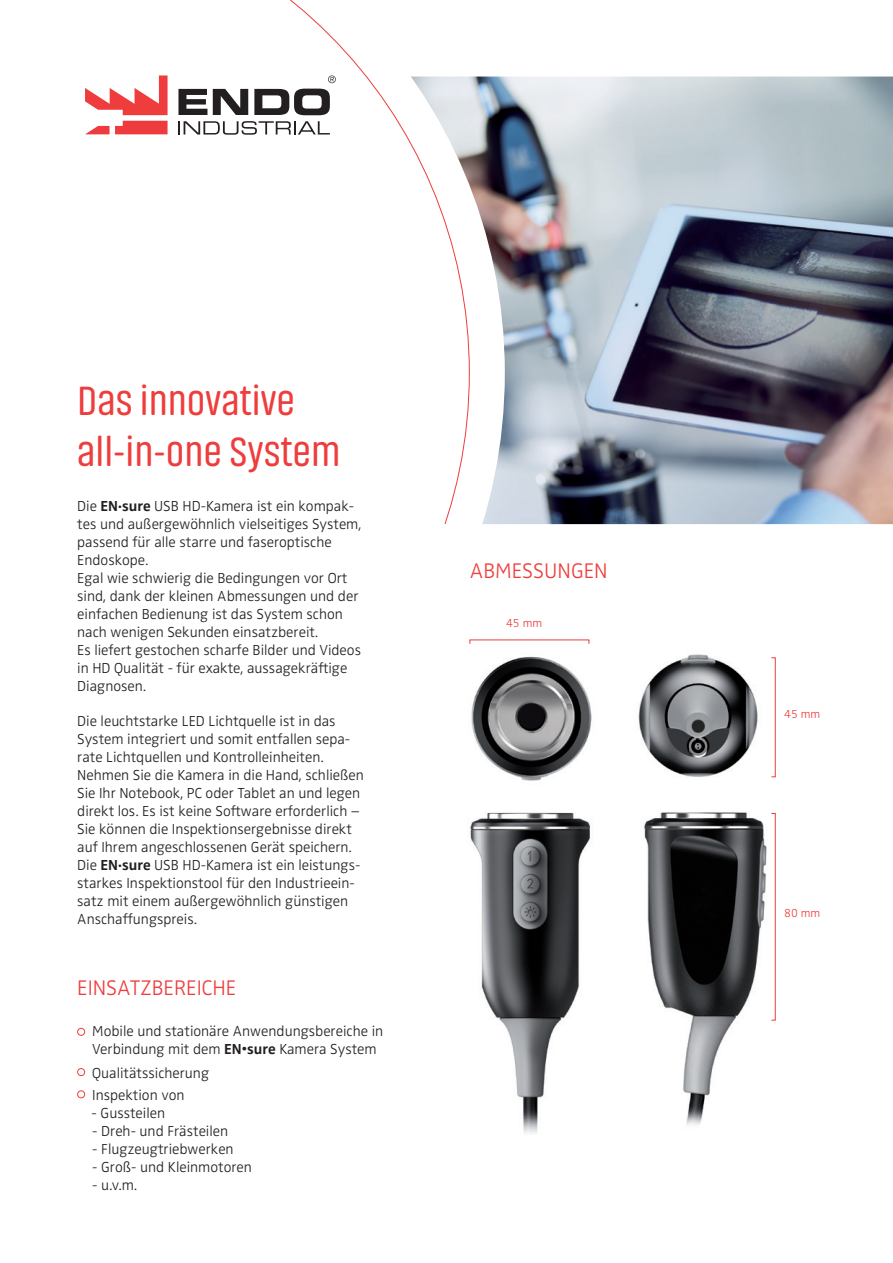
<style>
.page{position:relative;width:893px;height:1263px;background:#fff}
.page>*{position:absolute;margin:0;border:0;box-sizing:border-box;transform-origin:0 0}
.t1{font:42px/50.4px "Akhand Soft";color:#ee3d3c}
.t2{font:300 21.9px "Zwo OT";color:#ee3d3c}
.t3{font:300 15px/18px "Zwo OT";color:#231f20}
.t4{font:300 12px "Zwo OT";color:#ee3d3c}
.s1{font-weight:700}
.s2{font-family:"Arial";font-weight:400}
</style>
<div class="page">
<img style="left:505px;top:77px;width:388px;height:447px">
<svg style="left:470px;top:76px;width:35px;height:448px"></svg>
<svg style="left:85px;top:0;width:385px;height:524px"></svg>
<img style="left:644px;top:812px;width:123px;height:314px">
<img style="left:470px;top:812px;width:120px;height:322px">
<img style="left:638px;top:654px;width:138px;height:124px">
<img style="left:469px;top:639px;width:123px;height:142px">
<svg style="left:85px;top:75px;width:83px;height:40px"></svg>
<svg style="left:85px;top:121px;width:83px;height:13px"></svg>
<svg style="left:178px;top:89px;width:29px;height:26px"></svg>
<svg style="left:213px;top:89px;width:35px;height:26px"></svg>
<svg style="left:254px;top:89px;width:76px;height:26px"></svg>
<svg style="left:178px;top:121px;width:152px;height:14px"></svg>
<svg style="left:328px;top:75px;width:8px;height:8px"></svg>
<div style="left:77px;top:1028px;width:8px;height:8px;border:1px solid #ee3d3c;border-radius:50%"></div>
<div style="left:77px;top:1068px;width:8px;height:8px;border:1px solid #ee3d3c;border-radius:50%"></div>
<div style="left:77px;top:1090px;width:8px;height:8px;border:1px solid #ee3d3c;border-radius:50%"></div>
<h1 class="t1" style="left:77px;top:376px;width:265px">Das innovative all-in-one System</h1>
<p class="t3" style="left:77px;top:497px;width:286px">Die <span class="s1">EN·sure</span> USB HD-Kamera ist ein kompak&shy;tes und außergewöhnlich vielseitiges System, passend für alle starre und faseroptische Endoskope.<br>Egal wie schwierig die Bedingungen vor Ort sind, dank der kleinen Abmessungen und der einfachen Bedienung ist das System schon nach wenigen Sekunden einsatzbereit.<br>Es liefert gestochen scharfe Bilder und Videos in HD Qualität - für exakte, aussagekräftige Diagnosen.</p>
<p class="t3" style="left:77px;top:712px;width:288px">Die leuchtstarke LED Lichtquelle ist in das System integriert und somit entfallen sepa&shy;rate Lichtquellen und Kontrolleinheiten.<br>Nehmen Sie die Kamera in die Hand, schließen Sie Ihr Notebook, PC oder Tablet an und legen direkt los. Es ist keine Software erforderlich – Sie können die Inspektionsergebnisse direkt auf Ihrem angeschlossenen Gerät speichern.<br>Die <span class="s1">EN·sure</span> USB HD-Kamera ist ein leistungs&shy;starkes Inspektionstool für den Industrieein&shy;satz mit einem außergewöhnlich günstigen Anschaffungspreis.</p>
<h2 class="t2" style="left:77px;top:975px;width:161px">EINSATZBEREICHE</h2>
<p class="t3" style="left:92px;top:1022px;width:292px">Mobile und stationäre Anwendungsbereiche in<br>Verbindung mit dem <span class="s1">EN</span><span class="s2">•</span><span class="s1">sure</span> Kamera System</p>
<p class="t3" style="left:92px;top:1062px;width:118px;line-height:22.2px">Qualitätssicherung<br>Inspektion von</p>
<p class="t3" style="left:92px;top:1104px;width:75px">- Gussteilen</p>
<p class="t3" style="left:92px;top:1122px;width:137px">- Dreh- und Frästeilen</p>
<p class="t3" style="left:92px;top:1140px;width:143px">- Flugzeugtriebwerken</p>
<p class="t3" style="left:92px;top:1158px;width:161px">- Groß- und Kleinmotoren</p>
<p class="t3" style="left:92px;top:1176px;width:47px">- u.v.m.</p>
<h2 class="t2" style="left:470px;top:558px;width:139px">ABMESSUNGEN</h2>
<p class="t4" style="left:506px;top:616px;width:38px">45 mm</p>
<p class="t4" style="left:784px;top:707px;width:38px">45 mm</p>
<p class="t4" style="left:784px;top:906px;width:38px">80 mm</p>
</div>
